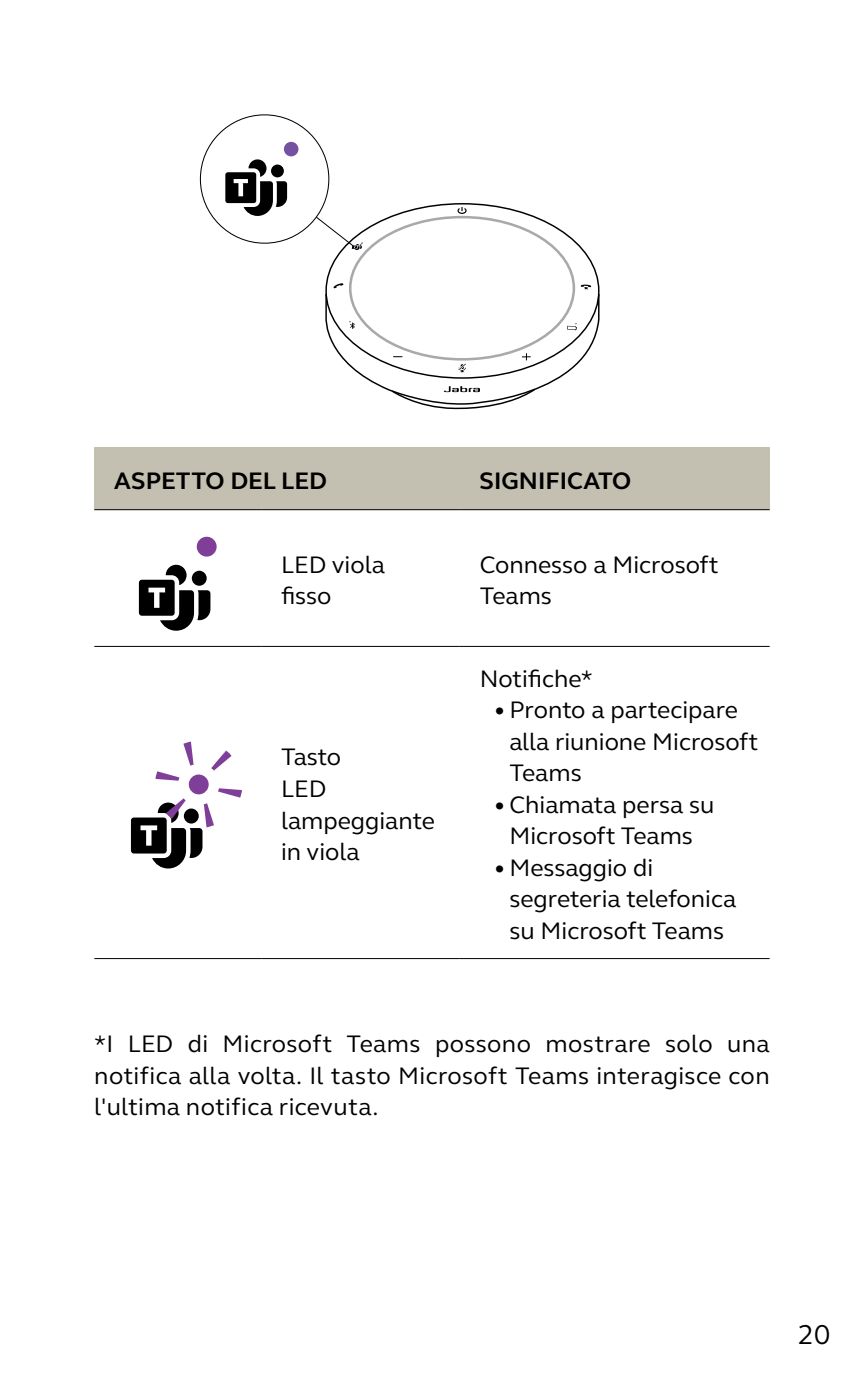
<style>
.page{position:relative;width:864px;height:1389px;background:#fff}
.page>*{position:absolute;margin:0;border:0;box-sizing:border-box;transform-origin:0 0}
.t1{font:28px "GN Elliot";color:#000}
.t2{font:24.5px/31.5px "GN Elliot";color:#000}
.t3{font:700 24.5px "GN Elliot";color:#000}
</style>
<div class="page">
<svg style="left:457px;top:207px;width:9px;height:7px"></svg>
<svg style="left:325px;top:283px;width:275px;height:127px"></svg>
<svg style="left:304px;top:208px;width:59px;height:42px"></svg>
<div style="left:200px;top:115px;width:129px;height:128px;background:#fff;border-radius:50%"></div>
<svg style="left:225px;top:159px;width:62px;height:57px"></svg>
<div style="left:284px;top:142px;width:14px;height:14px;background:#7551a1;border-radius:50%"></div>
<div style="left:94px;top:447px;width:365px;height:63px;background:#c4c0b1"></div>
<div style="left:459px;top:447px;width:310px;height:63px;background:#c4c0b1"></div>
<hr style="left:94px;top:646px;width:167px;height:1px;background:#000">
<hr style="left:94px;top:958px;width:167px;height:1px;background:#000">
<hr style="left:94px;top:509px;width:167px;height:1px;background:#000">
<hr style="left:261px;top:509px;width:198px;height:1px;background:#000">
<hr style="left:459px;top:509px;width:310px;height:1px;background:#000">
<hr style="left:261px;top:646px;width:198px;height:1px;background:#000">
<hr style="left:459px;top:646px;width:310px;height:1px;background:#000">
<hr style="left:261px;top:958px;width:198px;height:1px;background:#000">
<hr style="left:459px;top:958px;width:310px;height:1px;background:#000">
<svg style="left:139px;top:565px;width:71px;height:66px"></svg>
<div style="left:197px;top:537px;width:19px;height:20px;background:#7f3f98;border-radius:50%"></div>
<svg style="left:131px;top:741px;width:111px;height:128px"></svg>
<p class="t3" style="left:114px;top:464px;width:214px">ASPETTO DEL LED</p>
<p class="t3" style="left:479px;top:464px;width:153px">SIGNIFICATO</p>
<p class="t2" style="left:281px;top:548px;width:105px">LED viola fisso</p>
<p class="t2" style="left:479px;top:548px;width:240px">Connesso a Microsoft<br>Teams</p>
<p class="t2" style="left:281px;top:741px;width:155px">Tasto<br>LED lampeggiante in viola</p>
<p class="t2" style="left:479px;top:662px;width:115px">Notifiche*</p>
<p class="t2" style="left:509px;top:694px;width:250px;text-indent:-16px">• Pronto a partecipare alla riunione Microsoft<br>Teams</p>
<p class="t2" style="left:493px;top:788px;width:222px;text-align:center">• Chiamata persa su<br>Microsoft Teams</p>
<p class="t2" style="left:509px;top:851px;width:228px;text-indent:-16px">• Messaggio di segreteria telefonica su Microsoft Teams</p>
<p class="t2" style="left:94px;top:1028px;width:676px;text-align:justify">*I LED di Microsoft Teams possono mostrare solo una notifica alla volta. Il tasto Microsoft Teams interagisce con l'ultima notifica ricevuta.</p>
<p class="t1" style="left:797px;top:1316px;width:34px">20</p>
</div>
